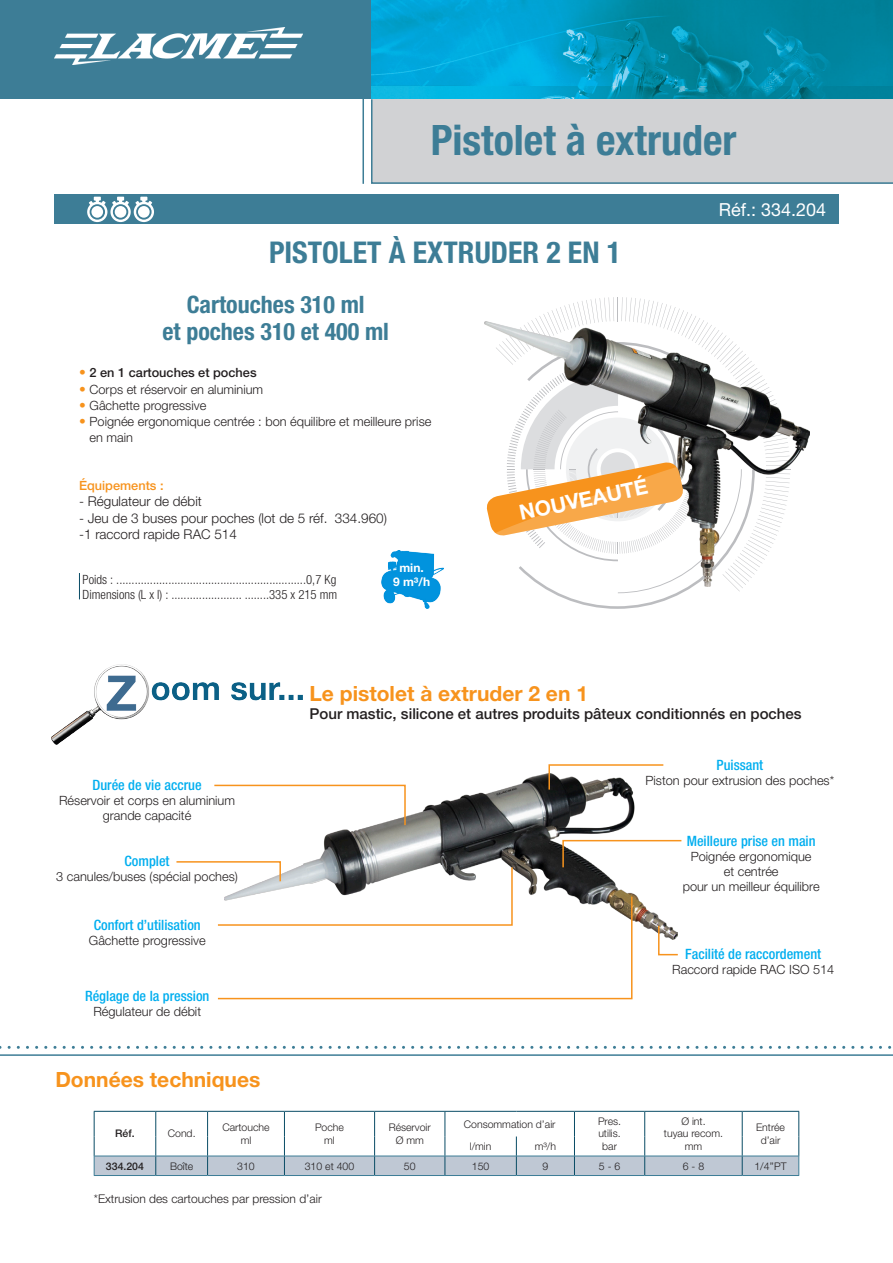
<style>
.page{position:relative;width:893px;height:1263px;background:#fff}
.page>*{position:absolute;margin:0;border:0;box-sizing:border-box;transform-origin:0 0}
.t1{font:700 condensed 42px "Helvetica Neue LT Std";color:#3d7d96}
.t2{font:700 condensed 30px "Helvetica Neue LT Std";color:#3d7d96}
.t3{font:700 condensed 24px "Helvetica Neue LT Std";color:#3d7d96}
.Paragraphe_Texte{font:700 21px "Helvetica Neue LT Std";color:#f7931d}
.Paragraphe_Titre{font:700 21px "Helvetica Neue LT Std";color:#fff}
.t4{font:18px "Helvetica Neue LT Std";color:#fff}
.t5{font:500 15px "Helvetica Neue LT Std";color:#231f20}
.t6{font:500 condensed 14.25px "Helvetica Neue LT Std";color:#00aeef}
.t7{font:300 13.5px "Helvetica Neue LT Std";color:#231f20}
.t8{font:300 12.75px/16.2px "Helvetica Neue LT Std";color:#231f20}
.t9{font:300 condensed 12.75px "Helvetica Neue LT Std";color:#231f20}
.t10{font:500 12.75px "Helvetica Neue LT Std";color:#231f20}
.t11{font:500 12.75px "Helvetica Neue LT Std";color:#f7931d}
.t12{font:300 12px "Helvetica Neue LT Std";color:#231f20}
.t13{font:700 12px "Helvetica Neue LT Std";color:#fff}
.t14{font:300 10.5px "Helvetica Neue LT Std";color:#231f20}
.t15{font:500 10.5px "Helvetica Neue LT Std";color:#231f20}
.s1{font-weight:300;font-size:13.5px;color:#f7931d}
.s2{font-size:13.5px;color:#f7931d}
</style>
<div class="page">
<img style="left:324px;top:774px;width:311px;height:65px">
<img style="left:484px;top:322px;width:325px;height:148px">
<div style="left:54px;top:195px;width:785px;height:29px;background:#3d7d96"></div>
<svg style="left:79px;top:573px;width:1px;height:26px"></svg>
<img style="left:382px;top:550px;width:61px;height:59px">
<img style="left:52px;top:665px;width:250px;height:80px">
<svg style="left:214px;top:784px;width:192px;height:43px"></svg>
<svg style="left:548px;top:764px;width:116px;height:27px"></svg>
<hr style="left:94px;top:1111px;width:62px;height:1px;background:#094c65">
<hr style="left:156px;top:1111px;width:52px;height:1px;background:#094c65">
<hr style="left:208px;top:1111px;width:76px;height:1px;background:#094c65">
<hr style="left:284px;top:1111px;width:91px;height:1px;background:#094c65">
<hr style="left:375px;top:1111px;width:70px;height:1px;background:#094c65">
<hr style="left:445px;top:1111px;width:71px;height:1px;background:#094c65">
<hr style="left:516px;top:1111px;width:58px;height:1px;background:#094c65">
<hr style="left:574px;top:1111px;width:71px;height:1px;background:#094c65">
<hr style="left:645px;top:1111px;width:97px;height:1px;background:#094c65">
<hr style="left:742px;top:1111px;width:57px;height:1px;background:#094c65">
<svg style="left:94px;top:1112px;width:705px;height:63px"></svg>
<hr style="left:94px;top:1175px;width:62px;height:1px;background:#3d7d96">
<hr style="left:156px;top:1175px;width:52px;height:1px;background:#3d7d96">
<hr style="left:208px;top:1175px;width:76px;height:1px;background:#3d7d96">
<hr style="left:284px;top:1175px;width:91px;height:1px;background:#3d7d96">
<hr style="left:375px;top:1175px;width:70px;height:1px;background:#3d7d96">
<hr style="left:445px;top:1175px;width:71px;height:1px;background:#3d7d96">
<hr style="left:516px;top:1175px;width:58px;height:1px;background:#3d7d96">
<hr style="left:574px;top:1175px;width:71px;height:1px;background:#3d7d96">
<hr style="left:645px;top:1175px;width:97px;height:1px;background:#3d7d96">
<hr style="left:742px;top:1175px;width:57px;height:1px;background:#3d7d96">
<svg style="left:176px;top:839px;width:506px;height:161px"></svg>
<svg style="left:485px;top:297px;width:305px;height:312px"></svg>
<div style="left:0;top:0;width:893px;height:99px;background:#3d7d96"></div>
<img style="left:372px;top:0;width:521px;height:98px">
<img style="left:54px;top:28px;width:248px;height:37px">
<div style="left:371px;top:98px;width:522px;height:86px;background:#d1d2d4"></div>
<hr style="left:362px;top:97px;width:2px;height:87px;background:#3d7d96">
<svg style="left:0;top:1046px;width:892px;height:3px"></svg>
<hr style="left:0;top:1054px;width:893px;height:2px;background:#3d7d96">
<svg style="left:87px;top:197px;width:67px;height:25px"></svg>
<div style="left:138px;top:206px;width:12px;height:12px;background:#fff;border-radius:50%"></div>
<h1 class="t1" style="left:431px;top:115px;width:307px">Pistolet à extruder</h1>
<p class="t2" style="left:269px;top:234px;width:354px">PISTOLET À EXTRUDER 2 EN 1</p>
<p class="t3" style="left:187px;top:290px;width:179px">Cartouches 310 ml</p>
<p class="t3" style="left:162px;top:317px;width:228px">et poches 310 et 400 ml</p>
<p class="t10" style="left:79px;top:365px;width:179px"><span class="s1">•</span> 2 en 1 cartouches et poches</p>
<p class="t8" style="left:79px;top:381px;width:186px"><span class="s2">•</span> Corps et réservoir en aluminium</p>
<p class="t8" style="left:79px;top:397px;width:129px"><span class="s2">•</span> Gâchette progressive</p>
<p class="t8" style="left:90px;top:413px;width:343px;text-indent:-11px"><span class="s2">•</span> Poignée ergonomique centrée : bon équilibre et meilleure prise en main</p>
<p class="t11" style="left:79px;top:478px;width:86px">Équipements :</p>
<p class="t7" style="left:79px;top:493px;width:124px">- Régulateur de débit</p>
<p class="t7" style="left:79px;top:509px;width:309px">- Jeu de 3 buses pour poches (lot de 5 réf. 334.960)</p>
<p class="t7" style="left:79px;top:526px;width:159px">-1 raccord rapide RAC 514</p>
<p class="t9" style="left:83px;top:572px;width:255px">Poids : ..............................................................0,7 Kg</p>
<p class="t9" style="left:83px;top:587px;width:256px">Dimensions (L x l) : ....................... ........335 x 215 mm</p>
<p class="t13" style="left:399px;top:560px;width:26px">min.</p>
<p class="t13" style="left:393px;top:574px;width:39px">9 m³/h</p>
<p class="Paragraphe_Titre" style="left:517px;top:500px;width:132px;rotate:-12deg">NOUVEAUTÉ</p>
<p class="t4" style="left:719px;top:199px;width:109px">Réf.: 334.204</p>
<p class="t6" style="left:92px;top:776px;width:111px">Durée de vie accrue</p>
<p class="t8" style="left:59px;top:792px;width:177px">Réservoir et corps en aluminium</p>
<p class="t8" style="left:103px;top:807px;width:90px">grande capacité</p>
<p class="t6" style="left:124px;top:852px;width:47px">Complet</p>
<p class="t8" style="left:56px;top:868px;width:183px">3 canules/buses (spécial poches)</p>
<p class="t6" style="left:94px;top:916px;width:109px">Confort d’utilisation</p>
<p class="t8" style="left:89px;top:932px;width:118px">Gâchette progressive</p>
<p class="t6" style="left:85px;top:987px;width:126px">Réglage de la pression</p>
<p class="t8" style="left:93px;top:1003px;width:109px">Régulateur de débit</p>
<h3 class="Paragraphe_Texte" style="left:55px;top:1067px;width:206px">Données techniques</h3>
<p class="t15" style="left:115px;top:1127px;width:21px">Réf.</p>
<p class="t14" style="left:168px;top:1127px;width:29px">Cond.</p>
<p class="t14" style="left:222px;top:1121px;width:49px">Cartouche</p>
<p class="t14" style="left:241px;top:1133px;width:12px">ml</p>
<p class="Paragraphe_Texte" style="left:309px;top:681px;width:280px">Le pistolet à extruder 2 en 1</p>
<p class="t5" style="left:309px;top:705px;width:494px">Pour mastic, silicone et autres produits pâteux conditionnés en poches</p>
<p class="t6" style="left:717px;top:756px;width:48px">Puissant</p>
<p class="t8" style="left:646px;top:772px;width:190px">Piston pour extrusion des poches*</p>
<p class="t6" style="left:687px;top:832px;width:130px">Meilleure prise en main</p>
<p class="t8" style="left:691px;top:848px;width:122px">Poignée ergonomique</p>
<p class="t8" style="left:724px;top:863px;width:56px">et centrée</p>
<p class="t8" style="left:683px;top:878px;width:138px">pour un meilleur équilibre</p>
<p class="t6" style="left:685px;top:945px;width:137px">Facilité de raccordement</p>
<p class="t8" style="left:672px;top:961px;width:164px">Raccord rapide RAC ISO 514</p>
<p class="t14" style="left:315px;top:1121px;width:30px">Poche</p>
<p class="t14" style="left:324px;top:1133px;width:12px">ml</p>
<p class="t14" style="left:389px;top:1121px;width:44px">Réservoir</p>
<p class="t14" style="left:396px;top:1133px;width:30px">Ø mm</p>
<p class="t14" style="left:464px;top:1117px;width:93px">Consommation d’air</p>
<p class="t14" style="left:598px;top:1115px;width:25px">Pres.</p>
<p class="t14" style="left:598px;top:1127px;width:24px">utilis.</p>
<p class="t14" style="left:602px;top:1140px;width:16px">bar</p>
<p class="t14" style="left:470px;top:1140px;width:23px">l/min</p>
<p class="t14" style="left:535px;top:1140px;width:23px">m³/h</p>
<p class="t14" style="left:681px;top:1115px;width:26px">Ø int.</p>
<p class="t14" style="left:664px;top:1127px;width:61px">tuyau recom.</p>
<p class="t14" style="left:685px;top:1140px;width:19px">mm</p>
<p class="t14" style="left:756px;top:1121px;width:30px">Entrée</p>
<p class="t14" style="left:761px;top:1133px;width:21px">d’air</p>
<p class="t15" style="left:106px;top:1159px;width:39px">334.204</p>
<p class="t14" style="left:170px;top:1159px;width:25px">Boîte</p>
<p class="t14" style="left:237px;top:1159px;width:19px">310</p>
<p class="t14" style="left:305px;top:1159px;width:51px">310 et 400</p>
<p class="t14" style="left:404px;top:1159px;width:13px">50</p>
<p class="t14" style="left:472px;top:1159px;width:19px">150</p>
<p class="t14" style="left:542px;top:1159px;width:7px">9</p>
<p class="t14" style="left:599px;top:1159px;width:23px">5 - 6</p>
<p class="t14" style="left:683px;top:1159px;width:23px">6 - 8</p>
<p class="t14" style="left:754px;top:1159px;width:34px">1/4’’PT</p>
<p class="t12" style="left:94px;top:1191px;width:230px">*Extrusion des cartouches par pression d’air</p>
</div>
